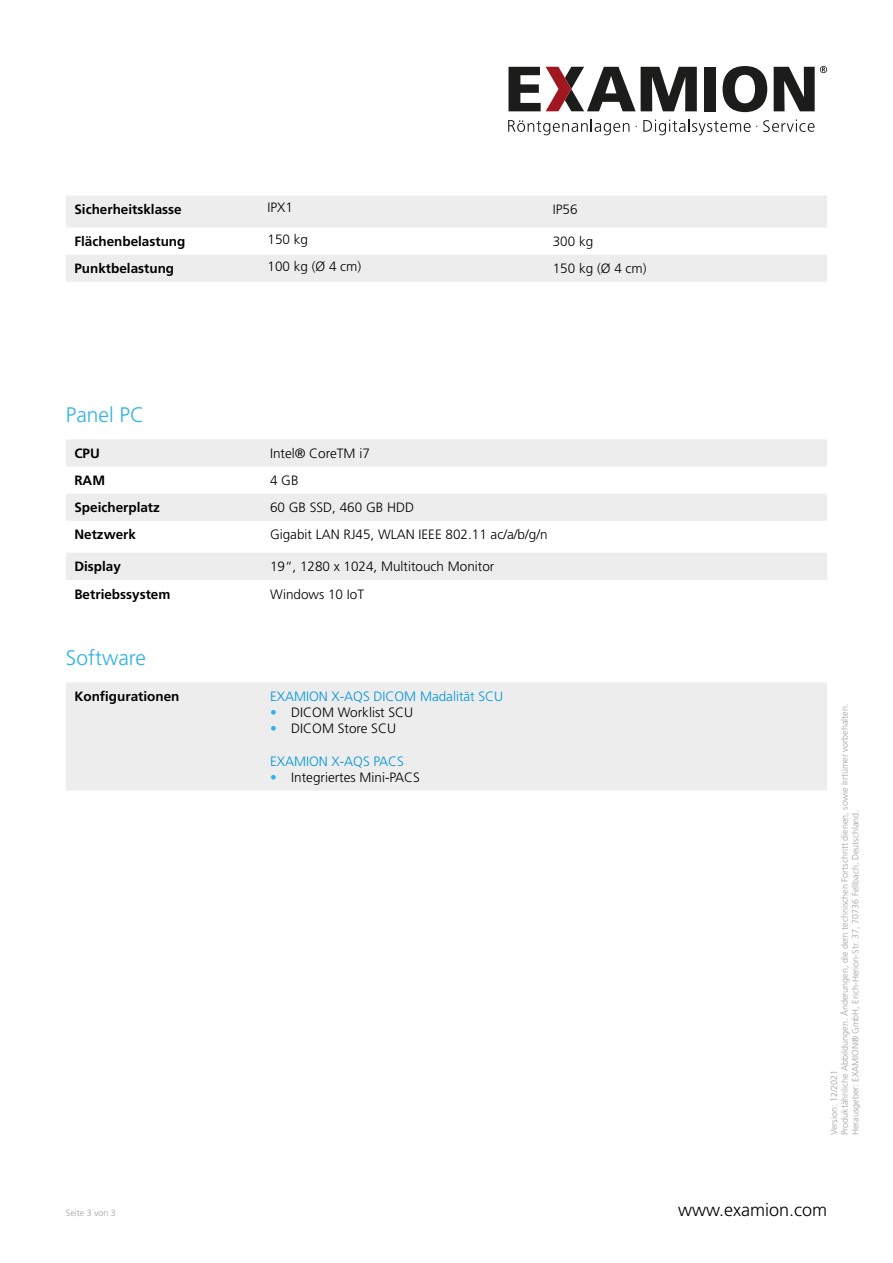
<style>
.page{position:relative;width:893px;height:1263px;background:#fff}
.page>*{position:absolute;margin:0;border:0;box-sizing:border-box;transform-origin:0 0}
.t1{font:300 21px "Frutiger LT Std";color:#2fb2e5}
.t2{font:300 18px "Frutiger LT Std";color:#000}
.t3{font:300 13.5px "Frutiger LT Std";color:#000}
.t4{font:700 13.5px "Frutiger LT Std";color:#000}
.t5{font:300 13.5px "Frutiger LT Std";color:#0095d7}
.t6{font:300 9px/10.8px "Frutiger LT Std";color:#a0a0a0}
.s1{color:#2fb2e5}
</style>
<div class="page">
<div style="left:704px;top:67px;width:12px;height:44px;background:#1c1c1a"></div>
<svg style="left:722px;top:66px;width:45px;height:46px"></svg>
<svg style="left:774px;top:66px;width:53px;height:45px"></svg>
<svg style="left:508px;top:67px;width:189px;height:44px"></svg>
<svg style="left:508px;top:119px;width:121px;height:16px"></svg>
<svg style="left:643px;top:119px;width:114px;height:16px"></svg>
<svg style="left:763px;top:120px;width:52px;height:12px"></svg>
<svg style="left:66px;top:196px;width:761px;height:86px;fill:#ededed"></svg>
<svg style="left:66px;top:439px;width:761px;height:141px;fill:#ededed"></svg>
<div style="left:66px;top:682px;width:761px;height:108px;background:#ededed"></div>
<p class="t4" style="left:74px;top:202px;width:109px">Sicherheitsklasse</p>
<p class="t3" style="left:267px;top:199px;width:27px">IPX1</p>
<p class="t3" style="left:553px;top:202px;width:26px">IP56</p>
<p class="t4" style="left:74px;top:234px;width:113px">Flächenbelastung</p>
<p class="t3" style="left:267px;top:231px;width:42px">150 kg</p>
<p class="t3" style="left:553px;top:234px;width:42px">300 kg</p>
<p class="t4" style="left:74px;top:261px;width:101px">Punktbelastung</p>
<p class="t3" style="left:267px;top:258px;width:95px">100 kg (Ø 4 cm)</p>
<p class="t3" style="left:553px;top:261px;width:95px">150 kg (Ø 4 cm)</p>
<h1 class="t1" style="left:66px;top:403px;width:80px">Panel PC</h1>
<p class="t4" style="left:74px;top:445px;width:27px">CPU</p>
<p class="t3" style="left:270px;top:446px;width:101px">Intel® CoreTM i7</p>
<p class="t4" style="left:74px;top:472px;width:32px">RAM</p>
<p class="t3" style="left:270px;top:473px;width:30px">4 GB</p>
<p class="t4" style="left:74px;top:500px;width:87px">Speicherplatz</p>
<p class="t3" style="left:270px;top:500px;width:146px">60 GB SSD, 460 GB HDD</p>
<p class="t4" style="left:74px;top:527px;width:63px">Netzwerk</p>
<p class="t3" style="left:270px;top:527px;width:279px">Gigabit LAN RJ45, WLAN IEEE 802.11 ac/a/b/g/n</p>
<p class="t4" style="left:74px;top:559px;width:48px">Display</p>
<p class="t3" style="left:270px;top:559px;width:226px">19“, 1280 x 1024, Multitouch Monitor</p>
<p class="t4" style="left:74px;top:586px;width:98px">Betriebssystem</p>
<p class="t3" style="left:270px;top:586px;width:96px">Windows 10 IoT</p>
<h1 class="t1" style="left:66px;top:646px;width:82px">Software</h1>
<p class="t4" style="left:74px;top:688px;width:107px">Konfigurationen</p>
<p class="t5" style="left:270px;top:689px;width:235px">EXAMION X-AQS DICOM Madalität SCU</p>
<p class="t3" style="left:270px;top:705px;width:145px"><span class="s1">•</span> DICOM Worklist SCU</p>
<p class="t3" style="left:270px;top:721px;width:128px"><span class="s1">•</span> DICOM Store SCU</p>
<p class="t5" style="left:270px;top:753px;width:136px">EXAMION X-AQS PACS</p>
<p class="t3" style="left:270px;top:770px;width:152px"><span class="s1">•</span> Integriertes Mini-PACS</p>
<p class="t6" style="left:66px;top:1208px;width:52px">Seite 3 von 3</p>
<p class="t6" style="left:829px;top:1135px;width:433px;rotate:-90deg">Version: 12/2021<br>Produktähnliche Abbildungen. Änderungen, die dem technischen Fortschritt dienen, sowie Irrtümer vorbehalten.<br>Herausgeber: EXAMION® GmbH, Erich-Herion-Str. 37, 70736 Fellbach, Deutschland.</p>
<h2 class="t2" style="left:678px;top:1200px;width:151px">www.examion.com</h2>
</div>
